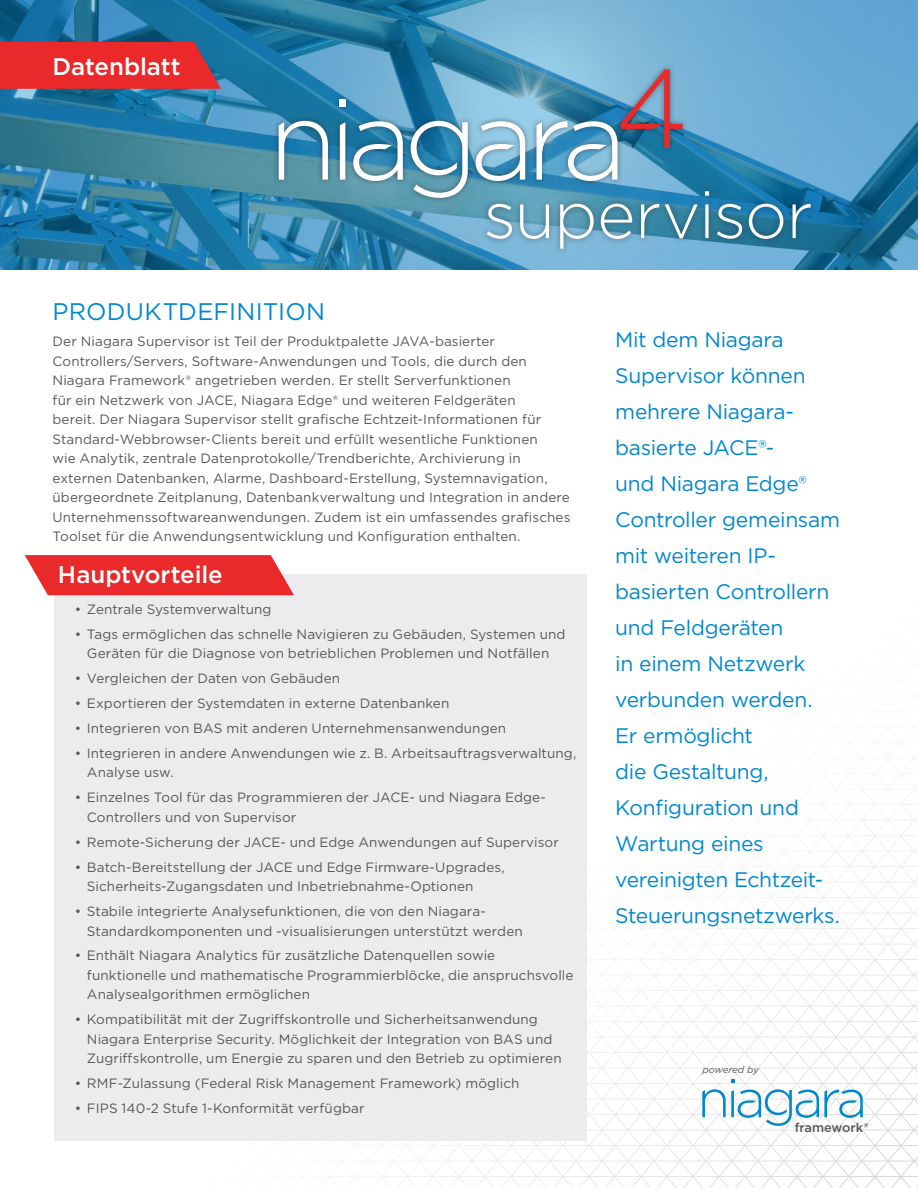
<style>
.page{position:relative;width:918px;height:1188px;background:#fff}
.page>*{position:absolute;margin:0;border:0;box-sizing:border-box;transform-origin:0 0}
.t1{font:300 66px "Gotham";letter-spacing:-.015em;color:#fff}
.t2{font:500 24px "Gotham";color:#fff}
.t3{font:24px "Gotham";letter-spacing:.01em;color:#0088ce}
.Sub_Header{font:21px/36px "Gotham";letter-spacing:-.015em;color:#0088ce}
.t4{font:13.5px/19.5px "Gotham";letter-spacing:.005em;color:#57585a}
.t5{font:500 12.75px "Gotham";color:#57585a}
.t6{font:italic 9.6px "Gotham";color:#57585a}
</style>
<div class="page">
<img style="left:0;top:0;width:918px;height:270px">
<svg style="left:0;top:42px;width:221px;height:47px"></svg>
<svg style="left:731px;top:1079px;width:3px;height:4px"></svg>
<svg style="left:702px;top:1089px;width:161px;height:37px"></svg>
<div style="left:480px;top:184px;width:337px;height:72px;background:#231f20;opacity:.5"></div>
<div style="left:273px;top:64px;width:416px;height:140px;background:#231f20;opacity:.5"></div>
<svg style="left:279px;top:121px;width:49px;height:59px"></svg>
<div style="left:339px;top:100px;width:7px;height:7px;background:#fff"></div>
<svg style="left:340px;top:122px;width:5px;height:58px"></svg>
<svg style="left:411px;top:121px;width:57px;height:77px"></svg>
<svg style="left:353px;top:121px;width:50px;height:60px"></svg>
<svg style="left:476px;top:121px;width:49px;height:60px"></svg>
<svg style="left:537px;top:70px;width:146px;height:111px"></svg>
<div style="left:54px;top:574px;width:533px;height:566px;background:#ececee"></div>
<svg style="left:25px;top:555px;width:269px;height:40px"></svg>
<p class="t2" style="left:53px;top:51px;width:130px">Datenblatt</p>
<p class="t1" style="left:483px;top:173px;width:331px">supervisor</p>
<p class="t3" style="left:53px;top:296px;width:274px">PRODUKTDEFINITION</p>
<p class="t4" style="left:53px;top:331px;width:519px">Der Niagara Supervisor ist Teil der Produktpalette JAVA-basierter Controllers/Servers, Software-Anwendungen und Tools, die durch den Niagara Framework® angetrieben werden. Er stellt Serverfunktionen<br>für ein Netzwerk von JACE, Niagara Edge® und weiteren Feldgeräten<br>bereit. Der Niagara Supervisor stellt grafische Echtzeit-Informationen für Standard-Webbrowser-Clients bereit und erfüllt wesentliche Funktionen<br>wie Analytik, zentrale Datenprotokolle/Trendberichte, Archivierung in externen Datenbanken, Alarme, Dashboard-Erstellung, Systemnavigation, übergeordnete Zeitplanung, Datenbankverwaltung und Integration in andere Unternehmenssoftwareanwendungen. Zudem ist ein umfassendes grafisches Toolset für die Anwendungsentwicklung und Konfiguration enthalten.</p>
<p class="t2" style="left:58px;top:559px;width:166px">Hauptvorteile</p>
<p class="t4" style="left:75px;top:599px;width:198px">• Zentrale Systemverwaltung</p>
<p class="t4" style="left:75px;top:624px;width:492px;text-align:center">• Tags ermöglichen das schnelle Navigieren zu Gebäuden, Systemen und<br>Geräten für die Diagnose von betrieblichen Problemen und Notfällen</p>
<p class="t4" style="left:75px;top:668px;width:267px">• Vergleichen der Daten von Gebäuden</p>
<p class="t4" style="left:75px;top:693px;width:376px">• Exportieren der Systemdaten in externe Datenbanken</p>
<p class="t4" style="left:75px;top:718px;width:433px">• Integrieren von BAS mit anderen Unternehmensanwendungen</p>
<p class="t4" style="left:87px;top:743px;width:491px;text-indent:-12px">• Integrieren in andere Anwendungen wie z. B. Arbeitsauftragsverwaltung,<br>Analyse usw.</p>
<p class="t4" style="left:87px;top:788px;width:461px;text-indent:-12px">• Einzelnes Tool für das Programmieren der JACE- und Niagara Edge-<br>Controllers und von Supervisor</p>
<p class="t4" style="left:75px;top:832px;width:485px">• Remote-Sicherung der JACE- und Edge Anwendungen auf Supervisor</p>
<p class="t4" style="left:87px;top:857px;width:419px;text-indent:-12px">• Batch-Bereitstellung der JACE und Edge Firmware-Upgrades,<br>Sicherheits-Zugangsdaten und Inbetriebnahme-Optionen</p>
<p class="t4" style="left:87px;top:901px;width:437px;text-indent:-12px">• Stabile integrierte Analysefunktionen, die von den Niagara-<br>Standardkomponenten und -visualisierungen unterstützt werden</p>
<p class="t4" style="left:87px;top:946px;width:488px;text-indent:-12px">• Enthält Niagara Analytics für zusätzliche Datenquellen sowie funktionelle und mathematische Programmierblöcke, die anspruchsvolle<br>Analysealgorithmen ermöglichen</p>
<p class="t4" style="left:87px;top:1010px;width:476px;text-indent:-12px">• Kompatibilität mit der Zugriffskontrolle und Sicherheitsanwendung<br>Niagara Enterprise Security. Möglichkeit der Integration von BAS und<br>Zugriffskontrolle, um Energie zu sparen und den Betrieb zu optimieren</p>
<p class="t4" style="left:75px;top:1073px;width:446px">• RMF-Zulassung (Federal Risk Management Framework) möglich</p>
<p class="t4" style="left:75px;top:1098px;width:291px">• FIPS 140-2 Stufe 1-Konformität verfügbar</p>
<p class="Sub_Header" style="left:615px;top:321px;width:226px">Mit dem Niagara<br>Supervisor können mehrere Niagara&shy;basierte JACE®-<br>und Niagara Edge®<br>Controller gemeinsam mit weiteren IP&shy;basierten Controllern und Feldgeräten<br>in einem Netzwerk verbunden werden.<br>Er ermöglicht<br>die Gestaltung,<br>Konfiguration und<br>Wartung eines vereinigten Echtzeit-<br>Steuerungsnetzwerks.</p>
<p class="t6" style="left:702px;top:1063px;width:58px">powered by</p>
<p class="t5" style="left:795px;top:1119px;width:75px">framework®</p>
</div>
